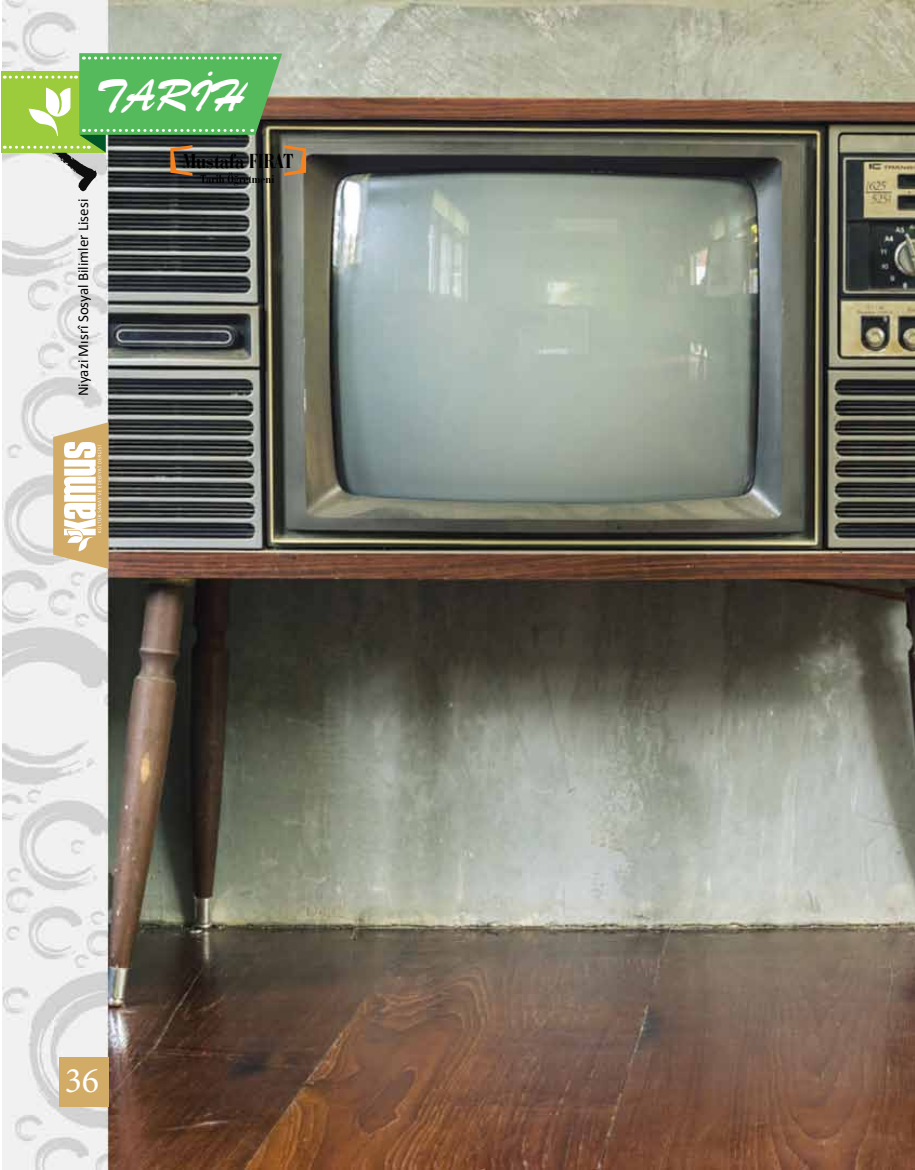
<style>
.page{position:relative;width:915px;height:1170px;background:#fff}
.page>*{position:absolute;margin:0;border:0;box-sizing:border-box;transform-origin:0 0}
.t1{font:45px "Brush Script BT";color:#fff}
.t2{font:36px "Minion Pro";color:#fff}
.t3{font:700 condensed 21px "Bauer Bodoni BT";color:#000}
.t4{font:15px "Calibri";color:#000}
.t5{font:700 condensed 12px "Bauer Bodoni BT";color:#000}
</style>
<div class="page">
<img style="left:3px;top:0;width:911px;height:1169px">
<div style="left:1px;top:71px;width:105px;height:81px;background:#9ccb3b"></div>
<div style="left:60px;top:1056px;width:49px;height:50px;background:#d2ab67"></div>
<svg style="left:4px;top:53px;width:302px;height:138px"></svg>
<svg style="left:53px;top:422px;width:55px;height:146px"></svg>
<h1 class="t1" style="left:97px;top:68px;width:148px">TARİH</h1>
<p class="t4" style="left:73px;top:396px;width:199px;rotate:-90deg">Niyazi Mısrî Sosyal Bilimler Lisesi</p>
<h3 class="t3" style="left:183px;top:148px;width:112px">Mustafa FIRAT</h3>
<p class="t5" style="left:200px;top:171px;width:75px">Tarih Öğretmeni</p>
<h2 class="t2" style="left:65px;top:1056px;width:36px">36</h2>
</div>
